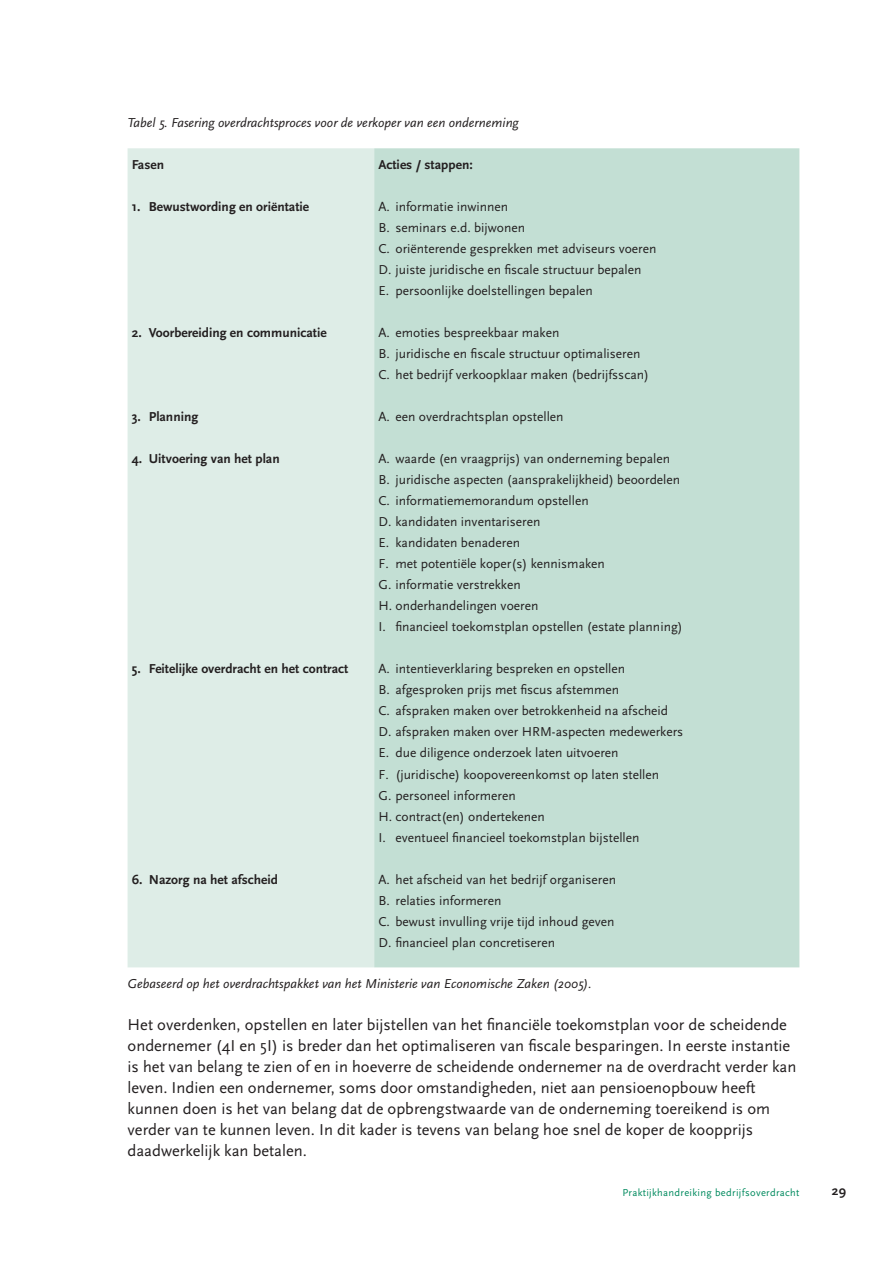
<style>
.page{position:relative;width:893px;height:1263px;background:#fff}
.page>*{position:absolute;margin:0;border:0;box-sizing:border-box;transform-origin:0 0}
.t1{font:16.5px/21px "Scala Sans";color:#231f20}
.t2{font:13.5px/21px "Scala Sans";color:#231f20}
.t3{font:700 13.5px "Scala Sans";color:#231f20}
.t4{font:italic 13.5px "Scala Sans";color:#231f20}
.t5{font:10.5px "Scala Sans";letter-spacing:.03em;color:#008a5e}
</style>
<div class="page">
<div style="left:128px;top:148px;width:246px;height:819px;background:#deede7"></div>
<div style="left:374px;top:148px;width:425px;height:819px;background:#c3dfd4"></div>
<p class="t4" style="left:128px;top:116px;width:393px">Tabel 5. Fasering overdrachtsproces voor de verkoper van een onderneming</p>
<p class="t3" style="left:132px;top:158px;width:34px">Fasen</p>
<p class="t3" style="left:378px;top:158px;width:96px">Acties / stappen:</p>
<p class="t3" style="left:132px;top:200px;width:179px">1 . Bewustwording en oriëntatie</p>
<p class="t2" style="left:378px;top:197px;width:280px">A. informatie inwinnen<br>B. seminars e.d. bijwonen<br>C. oriënterende gesprekken met adviseurs voeren D. juiste juridische en fiscale structuur bepalen<br>E. persoonlijke doelstellingen bepalen</p>
<p class="t3" style="left:132px;top:326px;width:196px">2. Voorbereiding en communicatie</p>
<p class="t2" style="left:378px;top:323px;width:272px">A. emoties bespreekbaar maken<br>B. juridische en fiscale structuur optimaliseren<br>C. het bedrijf verkoopklaar maken (bedrijfsscan)</p>
<p class="t3" style="left:132px;top:410px;width:68px">3. Planning</p>
<p class="t2" style="left:378px;top:407px;width:187px">A. een overdrachtsplan opstellen</p>
<p class="t3" style="left:132px;top:452px;width:149px">4. Uitvoering van het plan</p>
<p class="t2" style="left:378px;top:449px;width:306px">A. waarde (en vraagprijs) van onderneming bepalen B. juridische aspecten (aansprakelijkheid) beoordelen C. informatiememorandum opstellen<br>D. kandidaten inventariseren<br>E. kandidaten benaderen<br>F. met potentiële koper(s) kennismaken<br>G. informatie verstrekken<br>H. onderhandelingen voeren<br>I. financieel toekomstplan opstellen (estate planning)</p>
<p class="t3" style="left:132px;top:662px;width:218px">5. Feitelijke overdracht en het contract</p>
<p class="t2" style="left:378px;top:659px;width:306px">A. intentieverklaring bespreken en opstellen<br>B. afgesproken prijs met fiscus afstemmen<br>C. afspraken maken over betrokkenheid na afscheid D. afspraken maken over HRM-aspecten medewerkers E. due diligence onderzoek laten uitvoeren<br>F. (juridische) koopovereenkomst op laten stellen<br>G. personeel informeren<br>H. contract(en) ondertekenen<br>I. eventueel financieel toekomstplan bijstellen</p>
<p class="t3" style="left:132px;top:872px;width:148px">6. Nazorg na het afscheid</p>
<p class="t2" style="left:378px;top:869px;width:239px">A. het afscheid van het bedrijf organiseren B. relaties informeren<br>C. bewust invulling vrije tijd inhoud geven D. financieel plan concretiseren</p>
<p class="t4" style="left:128px;top:977px;width:466px">Gebaseerd op het overdrachtspakket van het Ministerie van Economische Zaken (2005).</p>
<p class="t1" style="left:128px;top:1015px;width:670px">Het overdenken, opstellen en later bijstellen van het financiële toekomstplan voor de scheidende ondernemer (4I en 5I) is breder dan het optimaliseren van fiscale besparingen. In eerste instantie is het van belang te zien of en in hoeverre de scheidende ondernemer na de overdracht verder kan leven. Indien een ondernemer, soms door omstandigheden, niet aan pensioenopbouw heeft kunnen doen is het van belang dat de opbrengstwaarde van de onderneming toereikend is om verder van te kunnen leven. In dit kader is tevens van belang hoe snel de koper de koopprijs daadwerkelijk kan betalen.</p>
<p class="t5" style="left:622px;top:1186px;width:179px">Praktijkhandreiking bedrijfsoverdracht</p>
<p class="t3" style="left:832px;top:1183px;width:8px">29</p>
</div>
